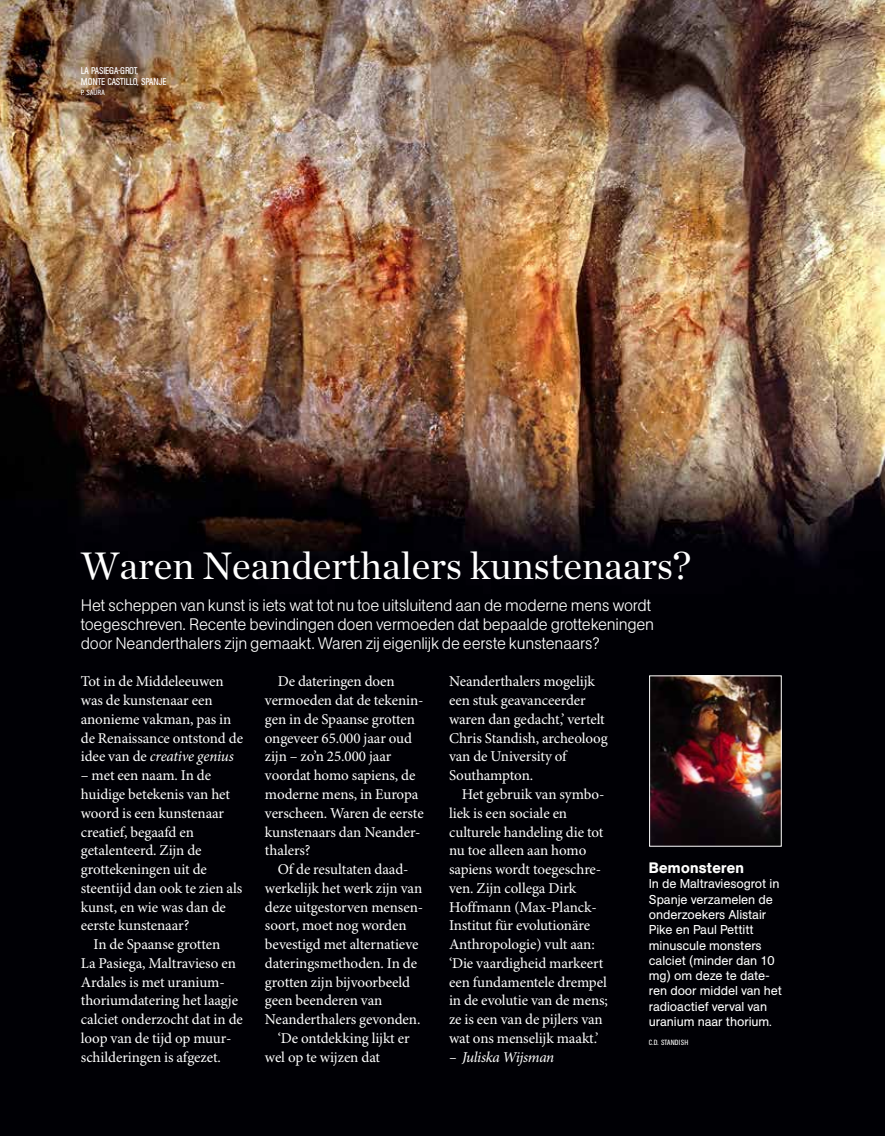
<style>
.page{position:relative;width:885px;height:1136px;background:#fff}
.page>*{position:absolute;margin:0;border:0;box-sizing:border-box;transform-origin:0 0}
.t1{font:39px "Chronicle Deck";color:#fff}
.t2{font:300 16.5px/18.8px "AG Book Pro";letter-spacing:-.015em;color:#fff}
.t3{font:15px/18.8px "Minion Pro";letter-spacing:-.005em;color:#fff}
.t4{font:italic 15px "Minion Pro";letter-spacing:-.025em;color:#fff}
.t5{font:500 15px "AG Book Pro";letter-spacing:.02em;color:#fff}
.t6{font:12.75px/15.3px "AG Book Pro";letter-spacing:-.005em;color:#fff}
.t7{font:condensed 9.75px/10.5px "AG Book Pro";letter-spacing:-.01em;color:#fff}
.t8{font:condensed 7.5px "AG Book Pro";letter-spacing:.03em;color:#fff}
.s1{font-style:italic}
</style>
<div class="page">
<img style="left:0;top:0;width:884px;height:1135px">
<img style="left:651px;top:677px;width:128px;height:167px">
<div style="left:649px;top:675px;width:132px;height:171px;border:1px solid #fff"></div>
<p class="t7" style="left:81px;top:66px;width:87px">LA PASIEGA-GROT,<br>MONTE CASTILLO, SPANJE</p>
<p class="t8" style="left:81px;top:88px;width:25px">P. SAURA</p>
<h1 class="t1" style="left:81px;top:535px;width:611px">Waren Neanderthalers kunstenaars?</h1>
<p class="t2" style="left:81px;top:596px;width:574px">Het scheppen van kunst is iets wat tot nu toe uitsluitend aan de moderne mens wordt toegeschreven. Recente bevindingen doen vermoeden dat bepaalde grottekeningen door Neanderthalers zijn gemaakt. Waren zij eigenlijk de eerste kunstenaars?</p>
<p class="t3" style="left:81px;top:672px;width:164px">Tot in de Middeleeuwen was de kunstenaar een anonieme vakman, pas in de Renaissance ontstond de idee van de <span class="s1">creative genius</span></p>
<p class="t3" style="left:81px;top:766px;width:163px">– met een naam. In de huidige betekenis van het woord is een kunstenaar creatief, begaafd en getalenteerd. Zijn de grottekeningen uit de steentijd dan ook te zien als kunst, en wie was dan de eerste kunstenaar?</p>
<p class="t3" style="left:81px;top:935px;width:164px;text-indent:13px">In de Spaanse grotten<br>La Pasiega, Maltravieso en<br>Ardales is met uranium&shy;thoriumdatering het laagje calciet onderzocht dat in de loop van de tijd op muur&shy;schilderingen is afgezet.</p>
<p class="t3" style="left:265px;top:672px;width:160px;text-indent:13px">De dateringen doen vermoeden dat de tekenin&shy;gen in de Spaanse grotten ongeveer 65.000 jaar oud zijn – zo’n 25.000 jaar voordat homo sapiens, de moderne mens, in Europa verscheen. Waren de eerste kunstenaars dan Neander&shy;thalers?</p>
<p class="t3" style="left:277px;top:860px;width:132px">Of de resultaten daad-</p>
<p class="t3" style="left:265px;top:879px;width:159px">werkelijk het werk zijn van</p>
<p class="t3" style="left:265px;top:897px;width:160px">deze uitgestorven mensen-</p>
<p class="t3" style="left:265px;top:916px;width:143px">soort, moet nog worden</p>
<p class="t3" style="left:265px;top:935px;width:155px">bevestigd met alternatieve</p>
<p class="t3" style="left:265px;top:954px;width:154px">dateringsmethoden. In de</p>
<p class="t3" style="left:265px;top:972px;width:147px">grotten zijn bijvoorbeeld</p>
<p class="t3" style="left:265px;top:991px;width:119px">geen beenderen van</p>
<p class="t3" style="left:265px;top:1010px;width:157px">Neanderthalers gevonden.</p>
<p class="t3" style="left:277px;top:1029px;width:133px">‘De ontdekking lijkt er</p>
<p class="t3" style="left:265px;top:1047px;width:117px">wel op te wijzen dat</p>
<p class="t3" style="left:449px;top:672px;width:160px">Neanderthalers mogelijk een stuk geavanceerder waren dan gedacht,’ vertelt<br>Chris Standish, archeoloog van de University of<br>Southampton.</p>
<p class="t3" style="left:449px;top:785px;width:160px;text-indent:13px">Het gebruik van symbo&shy;liek is een sociale en culturele handeling die tot nu toe alleen aan homo sapiens wordt toegeschre&shy;ven. Zijn collega Dirk<br>Hoffmann (Max-Planck--<br>Institut für evolutionäre<br>Anthropologie) vult aan: ‘Die vaardigheid markeert een fundamentele drempel in de evolutie van de mens; ze is een van de pijlers van wat ons menselijk maakt.’</p>
<p class="t4" style="left:449px;top:1047px;width:107px">– Juliska Wijsman</p>
<p class="t5" style="left:648px;top:857px;width:96px">Bemonsteren</p>
<p class="t6" style="left:648px;top:875px;width:135px">In de Maltraviesogrot in<br>Spanje verzamelen de onderzoekers Alistair<br>Pike en Paul Pettitt minuscule monsters calciet (minder dan 10 mg) om deze te date&shy;ren door middel van het radioactief verval van uranium naar thorium.</p>
<p class="t8" style="left:648px;top:1037px;width:41px">C.D. STANDISH</p>
</div>
